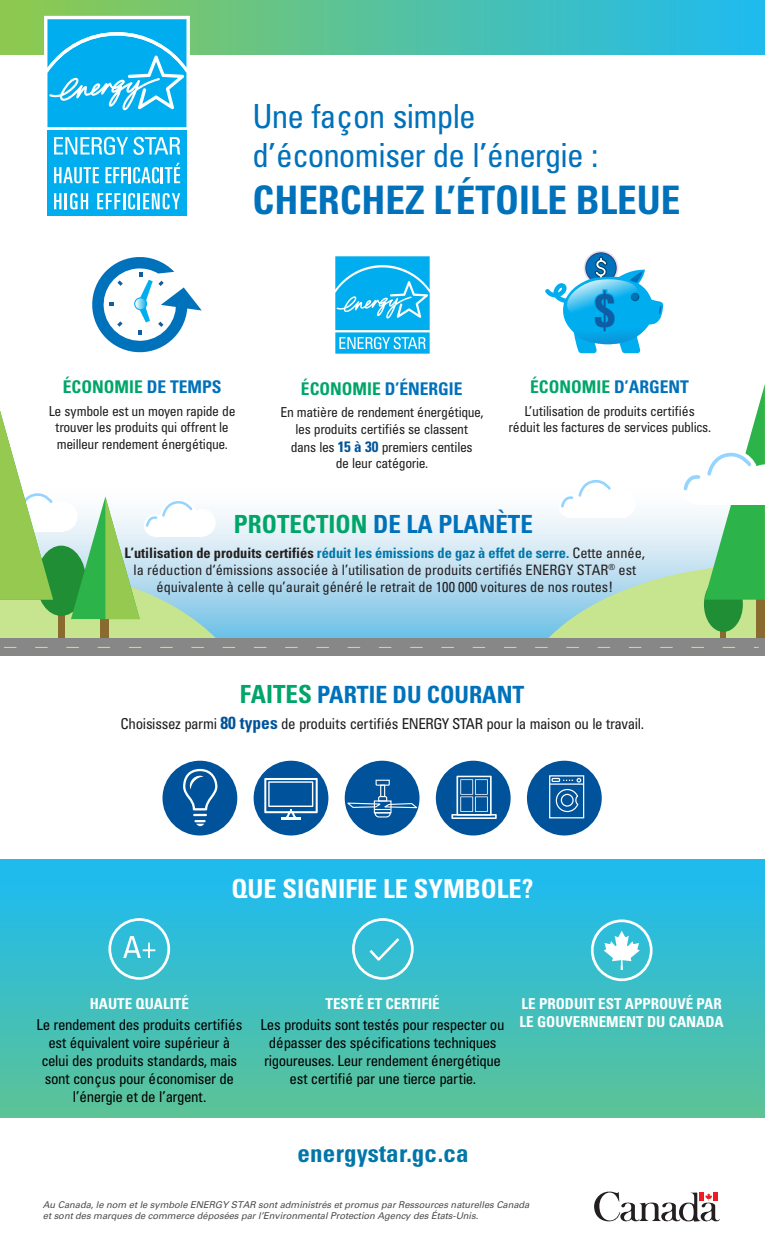
<style>
.page{position:relative;width:765px;height:1260px;background:#fff}
.page>*{position:absolute;margin:0;border:0;box-sizing:border-box;transform-origin:0 0}
.t1{font:700 condensed 46.62px "Univers";color:#0f5da3}
.t2{font:700 condensed 39.25px "Univers";color:#0071bb}
.t3{font:condensed 33.25px/39.9px "Univers";letter-spacing:-.025em;color:#0071bb}
.t4{font:700 condensed 26.25px "Univers";color:#fff}
.t5{font:700 condensed 25px "Univers";color:#0071bb}
.t6{font:700 condensed 25px "Univers LT Std";letter-spacing:.01em;color:#0076a9}
.t7{font:700 condensed 23.75px "Univers";color:#0071bb}
.t8{font:700 condensed 17.5px "Univers";color:#00a569}
.t9{font:700 condensed 17.5px "Univers";color:#0071bb}
.t10{font:condensed 15px/18px "Univers";letter-spacing:-.03em;color:#000;text-align:center}
.t11{font:condensed 15px "Univers";letter-spacing:-.03em;color:#1c1d1e}
.t12{font:700 condensed 15px/18px "Univers";color:#fff}
.t13{font:condensed 14.38px/17.2px "Univers";color:#231f20;text-align:center}
.t14{font:condensed 13.75px/16.5px "Univers";letter-spacing:-.03em;color:#211f20;text-align:center}
.t15{font:italic 9.38px/11.2px "Univers";letter-spacing:-.005em;color:#4d4d4f}
.s1{color:#0071bb}
.s2{color:#00a569}
.s3{font-weight:700;font-size:15px;color:#00539a}
.s4{font-weight:700}
.s5{font-weight:700;color:#0076a9}
.s6{font-size:25px;color:#00a569}
.s7{font-weight:700;font-size:17.5px;color:#00539a}
</style>
<div class="page">
<div style="left:0;top:0;width:765px;height:55px;background:linear-gradient(to right,#8fc94c,#1ebbf0)"></div>
<svg style="left:594px;top:1192px;width:126px;height:30px"></svg>
<div style="left:0;top:859px;width:765px;height:258px;background:linear-gradient(to bottom,#1cbbf5,#5cc396)"></div>
<div style="left:352px;top:918px;width:62px;height:62px;border:3px solid #fff;border-radius:50%"></div>
<div style="left:108px;top:918px;width:62px;height:62px;border:3px solid #fff;border-radius:50%"></div>
<div style="left:591px;top:919px;width:62px;height:62px;border:3px solid #fff;border-radius:50%"></div>
<svg style="left:604px;top:931px;width:36px;height:39px"></svg>
<svg style="left:123px;top:936px;width:32px;height:22px"></svg>
<svg style="left:367px;top:936px;width:35px;height:27px"></svg>
<svg style="left:545px;top:251px;width:119px;height:102px"></svg>
<img style="left:335px;top:256px;width:95px;height:98px">
<svg style="left:216px;top:513px;width:332px;height:125px;background:#b7ddf0"></svg>
<svg style="left:548px;top:384px;width:217px;height:254px"></svg>
<svg style="left:0;top:411px;width:216px;height:227px"></svg>
<div style="left:0;top:638px;width:765px;height:19px;background:#878787"></div>
<svg style="left:4px;top:647px;width:755px;height:1px"></svg>
<svg style="left:44px;top:16px;width:146px;height:200px"></svg>
<svg style="left:47px;top:19px;width:139px;height:108px;background:#22b8f1"></svg>
<div style="left:47px;top:131px;width:139px;height:85px;background:#00aeef"></div>
<svg style="left:54px;top:137px;width:126px;height:18px"></svg>
<svg style="left:54px;top:167px;width:45px;height:16px"></svg>
<svg style="left:106px;top:163px;width:74px;height:20px"></svg>
<svg style="left:54px;top:193px;width:34px;height:16px"></svg>
<svg style="left:97px;top:193px;width:83px;height:16px"></svg>
<div style="left:163px;top:761px;width:74px;height:75px;background:#00539a;border-radius:50%"></div>
<div style="left:254px;top:761px;width:74px;height:75px;background:#00539a;border-radius:50%"></div>
<div style="left:345px;top:761px;width:75px;height:75px;background:#00539a;border-radius:50%"></div>
<div style="left:436px;top:761px;width:75px;height:75px;background:#00539a;border-radius:50%"></div>
<div style="left:527px;top:761px;width:75px;height:75px;background:#00539a;border-radius:50%"></div>
<svg style="left:183px;top:768px;width:35px;height:58px"></svg>
<svg style="left:264px;top:778px;width:54px;height:42px"></svg>
<svg style="left:451px;top:776px;width:46px;height:43px"></svg>
<svg style="left:375px;top:779px;width:15px;height:7px"></svg>
<div style="left:380px;top:785px;width:5px;height:12px;border:1px solid #fff"></div>
<svg style="left:346px;top:795px;width:72px;height:23px"></svg>
<div style="left:549px;top:775px;width:35px;height:43px;border:1px solid #fff"></div>
<hr style="left:550px;top:783px;width:34px;height:2px;background:#fff">
<svg style="left:552px;top:778px;width:29px;height:35px"></svg>
<svg style="left:92px;top:257px;width:110px;height:96px"></svg>
<h3 class="t3" style="left:253px;top:95px;width:347px">Une façon simple d’économiser de l’énergie :</h3>
<h2 class="t2" style="left:253px;top:176px;width:430px">CHERCHEZ L’ÉTOILE BLEUE</h2>
<p class="t8" style="left:63px;top:377px;width:160px">ÉCONOMIE <span class="s1">DE TEMPS</span></p>
<p class="t14" style="left:49px;top:402px;width:188px">Le symbole est un moyen rapide de trouver les produits qui offrent le meilleur rendement énergétique.</p>
<p class="t9" style="left:301px;top:378px;width:163px"><span class="s2">ÉCONOMIE</span> D’ÉNERGIE</p>
<p class="t14" style="left:280px;top:404px;width:205px">En matière de rendement énergétique, les produits certifiés se classent</p>
<p class="t14" style="left:291px;top:438px;width:183px">dans les <span class="s3">15 à 30</span> premiers centiles de leur catégorie.</p>
<h1 class="t1" style="left:595px;top:282px;width:22px">$</h1>
<p class="t8" style="left:530px;top:377px;width:160px">ÉCONOMIE <span class="s1">D’ARGENT</span></p>
<p class="t14" style="left:508px;top:402px;width:204px">L’utilisation de produits certifiés réduit les factures de services publics.</p>
<h3 class="t5" style="left:234px;top:509px;width:301px"><span class="s2">PROTECTION</span> DE LA PLANÈTE</h3>
<p class="t13" style="left:125px;top:544px;width:522px"><span class="s4">L’utilisation de produits certifiés</span> <span class="s5">réduit les émissions de gaz à effet de serre.</span> Cette année, la réduction d‘émissions associée à l’utilisation de produits certifiés ENERGY STAR<sup>®</sup> est équivalente à celle qu’aurait généré le retrait de 100 000 voitures de nos routes!</p>
<h3 class="t7" style="left:240px;top:680px;width:286px"><span class="s6">FAITES</span> PARTIE DU COURANT</h3>
<p class="t11" style="left:121px;top:714px;width:525px">Choisissez parmi <span class="s7">80 types</span> de produits certifiés ENERGY STAR pour la maison ou le travail.</p>
<h3 class="t4" style="left:232px;top:873px;width:303px">QUE SIGNIFIE LE SYMBOLE?</h3>
<p class="t12" style="left:90px;top:994px;width:101px">HAUTE QUALITÉ</p>
<p class="t10" style="left:36px;top:1015px;width:207px">Le rendement des produits certifiés est équivalent voire supérieur à celui des produits standards, mais sont conçus pour économiser de l’énergie et de l’argent.</p>
<p class="t12" style="left:326px;top:994px;width:116px">TESTÉ ET CERTIFIÉ</p>
<p class="t10" style="left:261px;top:1015px;width:245px">Les produits sont testés pour respecter ou dépasser des spécifications techniques rigoureuses. Leur rendement énergétique est certifié par une tierce partie.</p>
<p class="t12" style="left:520px;top:994px;width:206px">LE PRODUIT EST APPROUVÉ PAR<br>LE GOUVERNEMENT DU CANADA</p>
<h3 class="t6" style="left:297px;top:1138px;width:173px">energystar.gc.ca</h3>
<p class="t15" style="left:43px;top:1199px;width:488px">Au Canada, le nom et le symbole ENERGY STAR sont administrés et promus par Ressources naturelles Canada et sont des marques de commerce déposées par l’Environmental Protection Agency des États-Unis.</p>
</div>
